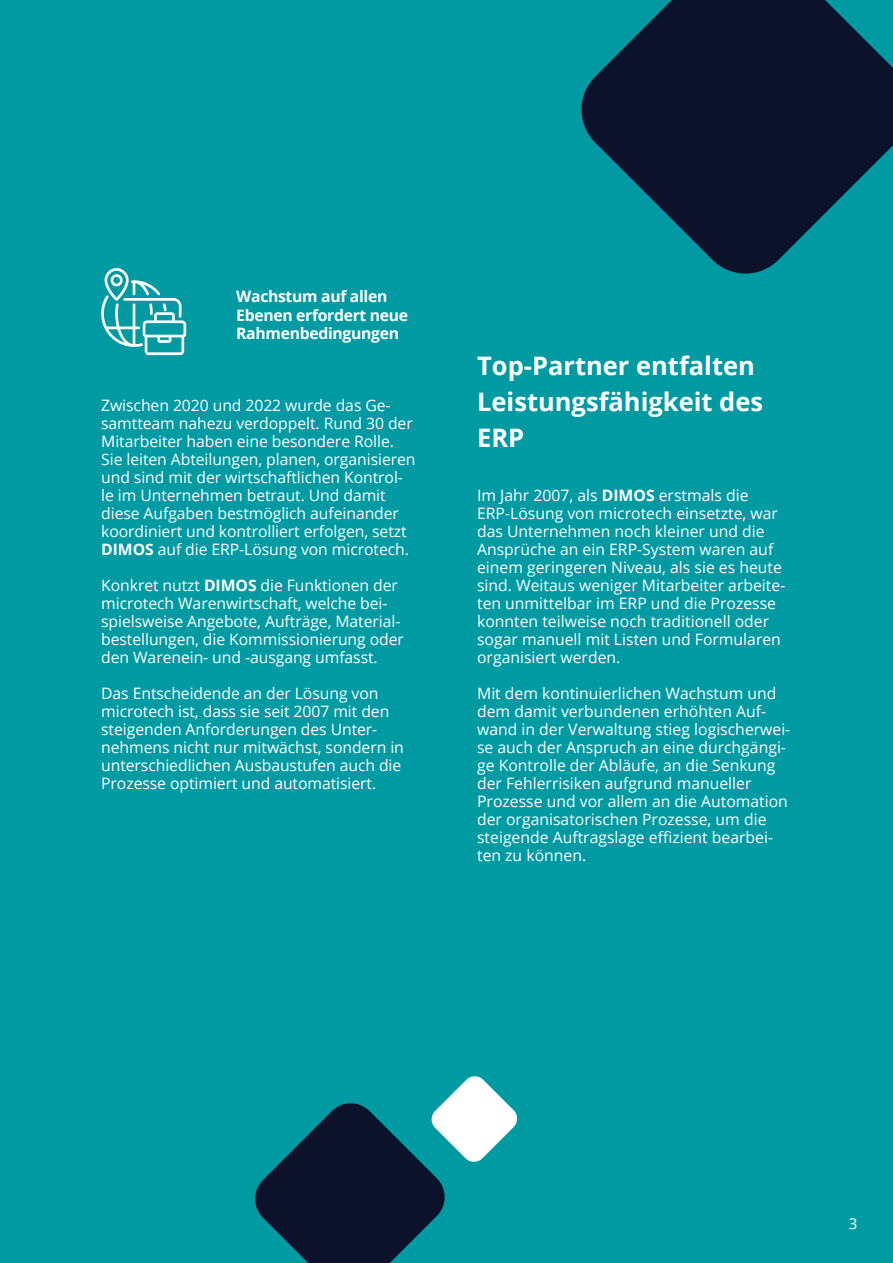
<style>
.page{position:relative;width:893px;height:1263px;background:#009aa3}
.page>*{position:absolute;margin:0;border:0;box-sizing:border-box;transform-origin:0 0}
.t1{font:700 25.5px/36px "Open Sans";color:#fff}
.t2{font:15.75px/18px "Open Sans";letter-spacing:-.005em;color:#fff}
.t3{font:700 15.75px/18px "Open Sans";letter-spacing:-.02em;color:#fff}
.t4{font:15px "Open Sans";color:#fff}
.s1{font-weight:700}
</style>
<div class="page">
<svg style="left:581px;top:0;width:312px;height:274px;fill:#0b122a"></svg>
<svg style="left:101px;top:268px;width:85px;height:87px"></svg>
<svg style="left:255px;top:1076px;width:263px;height:187px"></svg>
<p class="t3" style="left:236px;top:287px;width:174px">Wachstum auf allen<br>Ebenen erfordert neue<br>Rahmenbedingungen</p>
<p class="t2" style="left:101px;top:395px;width:316px">Zwischen 2020 und 2022 wurde das Ge&shy;samtteam nahezu verdoppelt. Rund 30 der Mitarbeiter haben eine besondere Rolle.<br>Sie leiten Abteilungen, planen, organisieren und sind mit der wirtschaftlichen Kontrol&shy;le im Unternehmen betraut. Und damit diese Aufgaben bestmöglich aufeinander koordiniert und kontrolliert erfolgen, setzt <span class="s1">DIMOS</span> auf die ERP-Lösung von microtech.</p>
<p class="t2" style="left:101px;top:575px;width:304px">Konkret nutzt <span class="s1">DIMOS</span> die Funktionen der microtech Warenwirtschaft, welche bei&shy;spielsweise Angebote, Aufträge, Material&shy;bestellungen, die Kommissionierung oder den Warenein- und -ausgang umfasst.</p>
<p class="t2" style="left:101px;top:683px;width:304px">Das Entscheidende an der Lösung von microtech ist, dass sie seit 2007 mit den steigenden Anforderungen des Unter&shy;nehmens nicht nur mitwächst, sondern in unterschiedlichen Ausbaustufen auch die Prozesse optimiert und automatisiert.</p>
<h1 class="t1" style="left:477px;top:347px;width:288px">Top-Partner entfalten<br>Leistungsfähigkeit des<br>ERP</h1>
<p class="t2" style="left:477px;top:485px;width:310px">Im Jahr 2007, als <span class="s1">DIMOS</span> erstmals die ERP-Lösung von microtech einsetzte, war das Unternehmen noch kleiner und die Ansprüche an ein ERP-System waren auf einem geringeren Niveau, als sie es heute sind. Weitaus weniger Mitarbeiter arbeite&shy;ten unmittelbar im ERP und die Prozesse konnten teilweise noch traditionell oder sogar manuell mit Listen und Formularen organisiert werden.</p>
<p class="t2" style="left:477px;top:683px;width:315px">Mit dem kontinuierlichen Wachstum und dem damit verbundenen erhöhten Auf&shy;wand in der Verwaltung stieg logischerwei&shy;se auch der Anspruch an eine durchgängi&shy;ge Kontrolle der Abläufe, an die Senkung der Fehlerrisiken aufgrund manueller Prozesse und vor allem an die Automation der organisatorischen Prozesse, um die steigende Auftragslage effizient bearbei&shy;ten zu können.</p>
<p class="t4" style="left:849px;top:1213px;width:10px">3</p>
</div>
